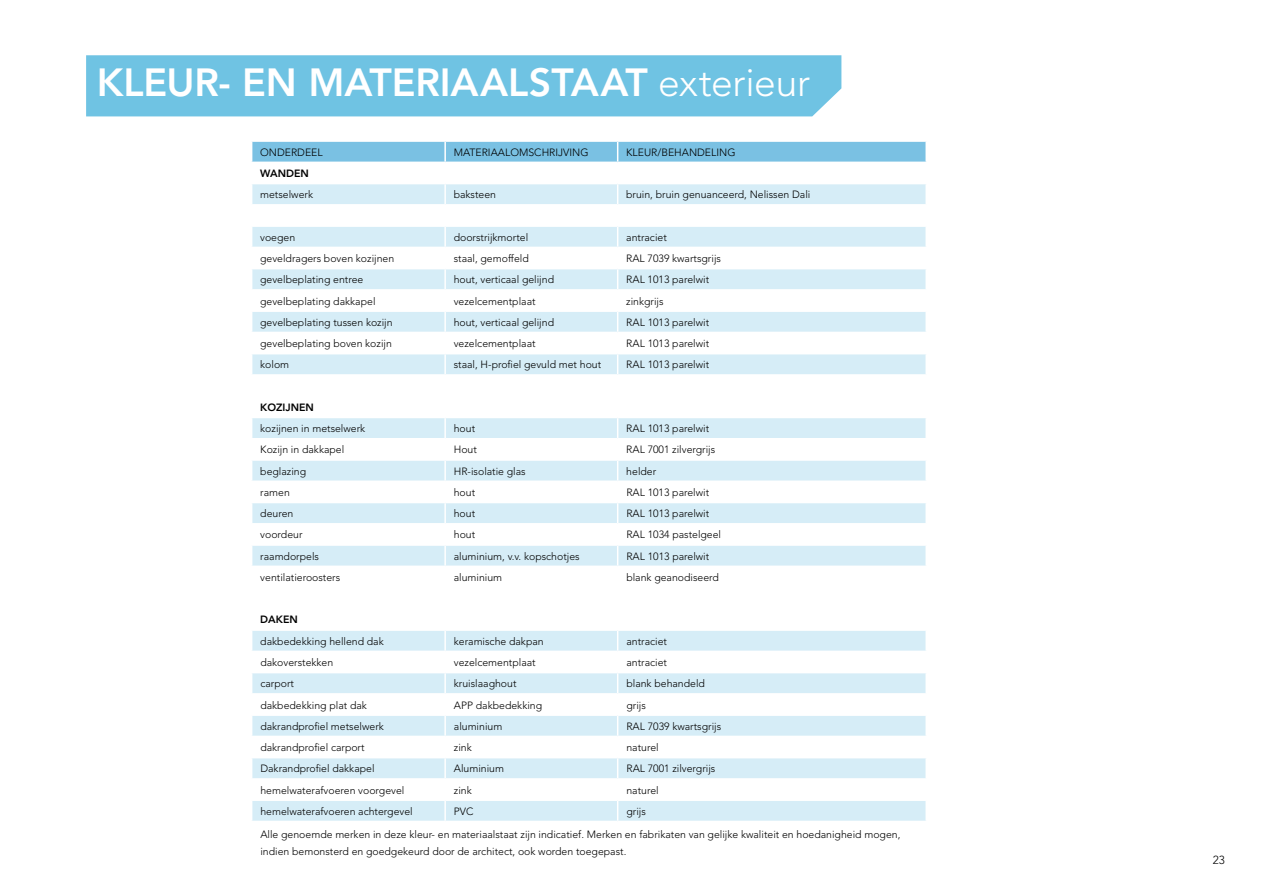
<style>
.page{position:relative;width:1263px;height:893px;background:#fff}
.page>*{position:absolute;margin:0;border:0;box-sizing:border-box;transform-origin:0 0}
.t1{font:800 39px "Avenir LT Std";letter-spacing:-.005em;color:#fff}
.t2{font:300 11.7px "Avenir LT Std";color:#000}
.t3{font:300 10.5px/16.5px "Avenir LT Std";color:#000}
.t4{font:800 10.5px "Avenir LT Std";color:#000}
.s1{font-weight:300}
</style>
<div class="page">
<svg style="left:251px;top:141px;width:675px;height:680px"></svg>
<hr style="left:925px;top:801px;width:2px;height:20px;background:#fff">
<div style="left:86px;top:55px;width:755px;height:61px;background:#6fc3e3"></div>
<h1 class="t1" style="left:97px;top:59px;width:715px">KLEUR- EN MATERIAALSTAAT <span class="s1">exterieur</span></h1>
<p class="t3" style="left:260px;top:144px;width:64px">ONDERDEEL</p>
<p class="t3" style="left:454px;top:144px;width:136px">MATERIAALOMSCHRIJVING</p>
<p class="t3" style="left:626px;top:144px;width:111px">KLEUR/BEHANDELING</p>
<p class="t4" style="left:260px;top:167px;width:50px">WANDEN</p>
<p class="t3" style="left:260px;top:186px;width:54px">metselwerk</p>
<p class="t3" style="left:454px;top:186px;width:44px">baksteen</p>
<p class="t3" style="left:626px;top:186px;width:186px">bruin, bruin genuanceerd, Nelissen Dali</p>
<p class="t3" style="left:260px;top:229px;width:37px">voegen</p>
<p class="t3" style="left:454px;top:229px;width:76px">doorstrijkmortel</p>
<p class="t3" style="left:626px;top:229px;width:42px">antraciet</p>
<p class="t3" style="left:260px;top:250px;width:136px">geveldragers boven kozijnen</p>
<p class="t3" style="left:454px;top:250px;width:77px">staal, gemoffeld</p>
<p class="t3" style="left:626px;top:250px;width:96px">RAL 7039 kwartsgrijs</p>
<p class="t3" style="left:260px;top:271px;width:105px">gevelbeplating entree</p>
<p class="t3" style="left:454px;top:271px;width:102px">hout, verticaal gelijnd</p>
<p class="t3" style="left:626px;top:271px;width:84px">RAL 1013 parelwit</p>
<p class="t3" style="left:260px;top:293px;width:117px">gevelbeplating dakkapel</p>
<p class="t3" style="left:454px;top:293px;width:83px">vezelcementplaat</p>
<p class="t3" style="left:626px;top:293px;width:39px">zinkgrijs</p>
<p class="t3" style="left:260px;top:314px;width:134px">gevelbeplating tussen kozijn</p>
<p class="t3" style="left:454px;top:314px;width:102px">hout, verticaal gelijnd</p>
<p class="t3" style="left:626px;top:314px;width:84px">RAL 1013 parelwit</p>
<p class="t3" style="left:260px;top:335px;width:133px">gevelbeplating boven kozijn</p>
<p class="t3" style="left:454px;top:335px;width:83px">vezelcementplaat</p>
<p class="t3" style="left:626px;top:335px;width:84px">RAL 1013 parelwit</p>
<p class="t3" style="left:260px;top:356px;width:30px">kolom</p>
<p class="t3" style="left:454px;top:356px;width:149px">staal, H-profiel gevuld met hout</p>
<p class="t3" style="left:626px;top:356px;width:84px">RAL 1013 parelwit</p>
<p class="t4" style="left:260px;top:401px;width:55px">KOZIJNEN</p>
<p class="t3" style="left:260px;top:420px;width:107px">kozijnen in metselwerk</p>
<p class="t3" style="left:454px;top:420px;width:23px">hout</p>
<p class="t3" style="left:626px;top:420px;width:84px">RAL 1013 parelwit</p>
<p class="t3" style="left:260px;top:441px;width:86px">Kozijn in dakkapel</p>
<p class="t3" style="left:454px;top:441px;width:25px">Hout</p>
<p class="t3" style="left:626px;top:441px;width:90px">RAL 7001 zilvergrijs</p>
<p class="t3" style="left:260px;top:463px;width:47px">beglazing</p>
<p class="t3" style="left:454px;top:463px;width:73px">HR-isolatie glas</p>
<p class="t3" style="left:626px;top:463px;width:31px">helder</p>
<p class="t3" style="left:260px;top:484px;width:31px">ramen</p>
<p class="t3" style="left:454px;top:484px;width:23px">hout</p>
<p class="t3" style="left:626px;top:484px;width:84px">RAL 1013 parelwit</p>
<p class="t3" style="left:260px;top:505px;width:35px">deuren</p>
<p class="t3" style="left:454px;top:505px;width:23px">hout</p>
<p class="t3" style="left:626px;top:505px;width:84px">RAL 1013 parelwit</p>
<p class="t3" style="left:260px;top:527px;width:44px">voordeur</p>
<p class="t3" style="left:454px;top:527px;width:23px">hout</p>
<p class="t3" style="left:626px;top:527px;width:96px">RAL 1034 pastelgeel</p>
<p class="t3" style="left:260px;top:548px;width:60px">raamdorpels</p>
<p class="t3" style="left:454px;top:548px;width:127px">aluminium, v.v. kopschotjes</p>
<p class="t3" style="left:626px;top:548px;width:84px">RAL 1013 parelwit</p>
<p class="t3" style="left:260px;top:569px;width:81px">ventilatieroosters</p>
<p class="t3" style="left:454px;top:569px;width:50px">aluminium</p>
<p class="t3" style="left:626px;top:569px;width:94px">blank geanodiseerd</p>
<p class="t4" style="left:260px;top:614px;width:39px">DAKEN</p>
<p class="t3" style="left:260px;top:633px;width:125px">dakbedekking hellend dak</p>
<p class="t3" style="left:454px;top:633px;width:91px">keramische dakpan</p>
<p class="t3" style="left:626px;top:633px;width:42px">antraciet</p>
<p class="t3" style="left:260px;top:654px;width:74px">dakoverstekken</p>
<p class="t3" style="left:454px;top:654px;width:83px">vezelcementplaat</p>
<p class="t3" style="left:626px;top:654px;width:42px">antraciet</p>
<p class="t3" style="left:260px;top:675px;width:35px">carport</p>
<p class="t3" style="left:454px;top:675px;width:64px">kruislaaghout</p>
<p class="t3" style="left:626px;top:675px;width:80px">blank behandeld</p>
<p class="t3" style="left:260px;top:697px;width:108px">dakbedekking plat dak</p>
<p class="t3" style="left:454px;top:697px;width:90px">APP dakbedekking</p>
<p class="t3" style="left:626px;top:697px;width:21px">grijs</p>
<p class="t3" style="left:260px;top:718px;width:125px">dakrandprofiel metselwerk</p>
<p class="t3" style="left:454px;top:718px;width:50px">aluminium</p>
<p class="t3" style="left:626px;top:718px;width:96px">RAL 7039 kwartsgrijs</p>
<p class="t3" style="left:260px;top:739px;width:106px">dakrandprofiel carport</p>
<p class="t3" style="left:454px;top:739px;width:19px">zink</p>
<p class="t3" style="left:626px;top:739px;width:34px">naturel</p>
<p class="t3" style="left:260px;top:760px;width:116px">Dakrandprofiel dakkapel</p>
<p class="t3" style="left:454px;top:760px;width:52px">Aluminium</p>
<p class="t3" style="left:626px;top:760px;width:90px">RAL 7001 zilvergrijs</p>
<p class="t3" style="left:260px;top:782px;width:145px">hemelwaterafvoeren voorgevel</p>
<p class="t3" style="left:454px;top:782px;width:19px">zink</p>
<p class="t3" style="left:626px;top:782px;width:34px">naturel</p>
<p class="t3" style="left:260px;top:803px;width:154px">hemelwaterafvoeren achtergevel</p>
<p class="t3" style="left:454px;top:803px;width:21px">PVC</p>
<p class="t3" style="left:626px;top:803px;width:21px">grijs</p>
<p class="t3" style="left:260px;top:827px;width:641px">Alle genoemde merken in deze kleur- en materiaalstaat zijn indicatief. Merken en fabrikaten van gelijke kwaliteit en hoedanigheid mogen, indien bemonsterd en goedgekeurd door de architect, ook worden toegepast.</p>
<p class="t2" style="left:1213px;top:853px;width:14px">23</p>
</div>
